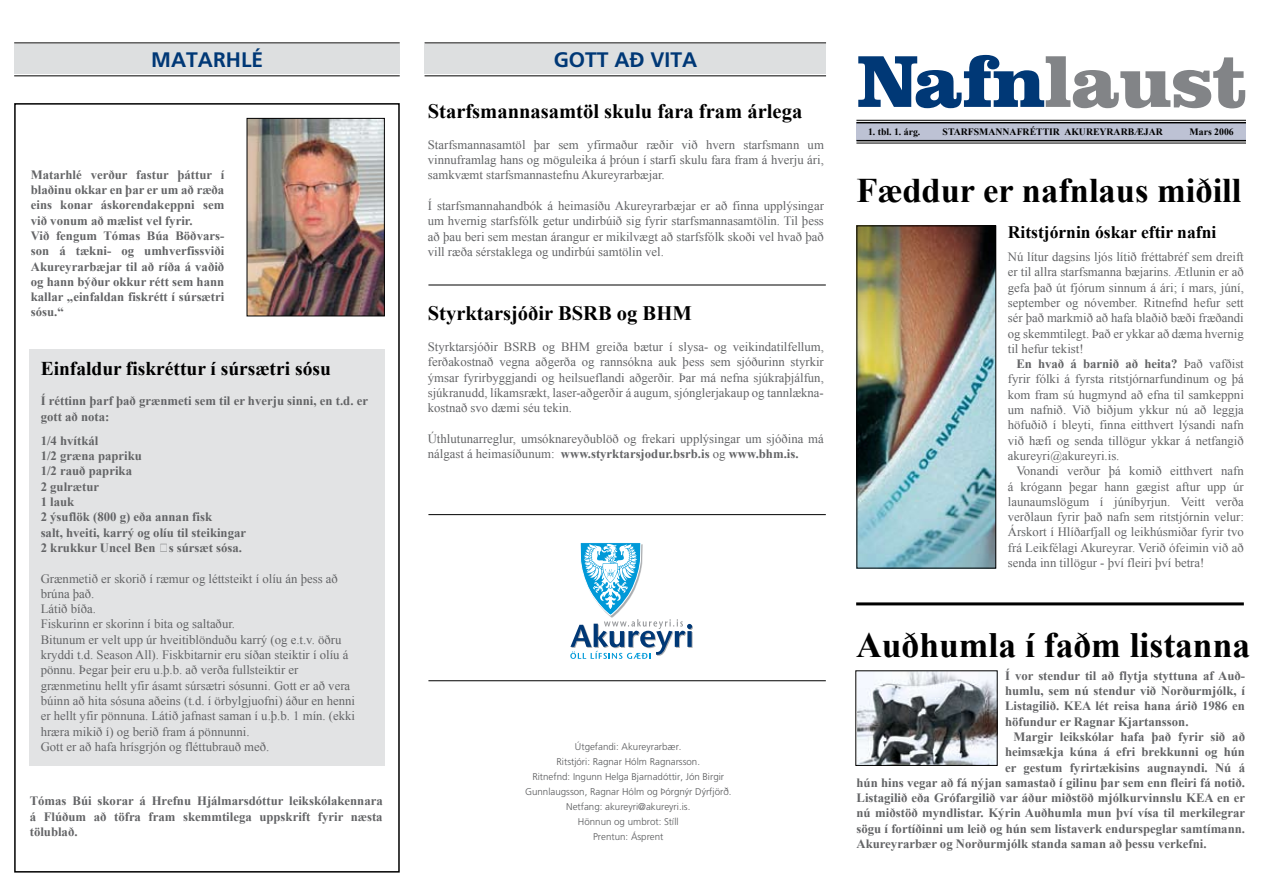
<style>
.page{position:relative;width:1263px;height:893px;background:#fff}
.page>*{position:absolute;margin:0;border:0;box-sizing:border-box;transform-origin:0 0}
.t1{font:700 35.55px "Times New Roman";color:#000}
.t2{font:700 34.5px "Times New Roman";color:#000}
.t3{font:700 21px "Frutiger";color:#003876}
.t4{font:700 20.55px "Times New Roman";color:#000}
.t5{font:700 19.5px "Times New Roman";color:#000}
.t6{font:700 17.55px "Times New Roman";color:#000}
.t7{font:12.75px/15.3px "Times New Roman";color:#636466;text-align:justify}
.t8{font:700 12.75px/15.3px "Times New Roman";color:#636466}
.t9{font:300 9.75px/15px "Frutiger";color:#58595b;text-align:center}
.t10{font:700 9.75px "Times New Roman";color:#000}
.s1{font-weight:700}
</style>
<div class="page">
<img style="left:858px;top:227px;width:136px;height:339px">
<div style="left:856px;top:225px;width:140px;height:343px;border:1px solid #000"></div>
<hr style="left:856px;top:602px;width:388px;height:3px;background:#000">
<hr style="left:428px;top:285px;width:398px;height:1px;background:#000">
<hr style="left:428px;top:514px;width:398px;height:1px;background:#000">
<hr style="left:428px;top:680px;width:398px;height:1px;background:#000">
<div style="left:14px;top:45px;width:386px;height:29px;background:#dddfe0"></div>
<div style="left:425px;top:45px;width:401px;height:29px;background:#dddfe0"></div>
<div style="left:29px;top:349px;width:355px;height:416px;background:#e2e3e4"></div>
<svg style="left:570px;top:543px;width:123px;height:116px"></svg>
<svg style="left:858px;top:55px;width:387px;height:53px"></svg>
<div style="left:856px;top:123px;width:390px;height:18px;background:#bdc2d4"></div>
<hr style="left:856px;top:122px;width:390px;height:1px;background:#000">
<hr style="left:856px;top:120px;width:390px;height:1px;background:#000">
<hr style="left:856px;top:140px;width:390px;height:1px;background:#000">
<hr style="left:856px;top:143px;width:390px;height:1px;background:#000">
<img style="left:857px;top:672px;width:138px;height:92px">
<div style="left:855px;top:670px;width:142px;height:96px;border:1px solid #000"></div>
<div style="left:14px;top:103px;width:386px;height:770px;border:2px solid #000"></div>
<img style="left:249px;top:120px;width:134px;height:194px">
<div style="left:247px;top:118px;width:138px;height:198px;border:1px solid #000"></div>
<hr style="left:424px;top:43px;width:402px;height:1px;background:#000">
<hr style="left:424px;top:75px;width:402px;height:1px;background:#000">
<hr style="left:14px;top:43px;width:386px;height:1px;background:#000">
<hr style="left:14px;top:75px;width:386px;height:1px;background:#000">
<h3 class="t3" style="left:151px;top:48px;width:113px">MATARHLÉ</h3>
<h3 class="t3" style="left:554px;top:48px;width:145px">GOTT AÐ VITA</h3>
<p class="t8" style="left:31px;top:167px;width:195px">Matarhlé verður fastur þáttur í blaðinu okkar en þar er um að ræða eins konar áskorendakeppni sem við vonum að mælist vel fyrir.<br>Við fengum Tómas Búa Böðvars&shy;son á tækni- og umhverfissviði<br>Akureyrarbæjar til að ríða á vaðið og hann býður okkur rétt sem hann kallar „einfaldan fiskrétt í súrsætri sósu.“</p>
<h3 class="t5" style="left:41px;top:357px;width:292px">Einfaldur fiskréttur í súrsætri sósu</h3>
<p class="t8" style="left:41px;top:393px;width:329px">Í réttinn þarf það grænmeti sem til er hverju sinni, en t.d. er gott að nota:</p>
<p class="t8" style="left:41px;top:433px;width:207px">1/4 hvítkál<br>1/2 græna papriku<br>1/2 rauð paprika<br>2 gulrætur<br>1 lauk<br>2 ýsuflök (800 g) eða annan fisk<br>salt, hveiti, karrý og olíu til steikingar<br>2 krukkur Uncel Ben ́s súrsæt sósa.</p>
<p class="t7" style="left:41px;top:570px;width:316px;text-align:left">Grænmetið er skorið í ræmur og léttsteikt í olíu án þess að brúna það.<br>Látið bíða.<br>Fiskurinn er skorinn í bita og saltaður.<br>Bitunum er velt upp úr hveitiblönduðu karrý (og e.t.v. öðru kryddi t.d. Season All). Fiskbitarnir eru síðan steiktir í olíu á pönnu. Þegar þeir eru u.þ.b. að verða fullsteiktir er grænmetinu hellt yfir ásamt súrsætri sósunni. Gott er að vera búinn að hita sósuna aðeins (t.d. í örbylgjuofni) áður en henni er hellt yfir pönnuna. Látið jafnast saman í u.þ.b. 1 mín. (ekki hræra mikið í) og berið fram á pönnunni.<br>Gott er að hafa hrísgrjón og fléttubrauð með.</p>
<p class="t8" style="left:30px;top:793px;width:354px;text-align:justify">Tómas Búi skorar á Hrefnu Hjálmarsdóttur leikskólakennara á Flúðum að töfra fram skemmtilega uppskrift fyrir næsta tölublað.</p>
<h3 class="t4" style="left:428px;top:99px;width:376px">Starfsmannasamtöl skulu fara fram árlega</h3>
<p class="t7" style="left:428px;top:137px;width:398px">Starfsmannasamtöl þar sem yfirmaður ræðir við hvern starfsmann um vinnuframlag hans og möguleika á þróun í starfi skulu fara fram á hverju ári, samkvæmt starfsmannastefnu Akureyrarbæjar.</p>
<p class="t7" style="left:428px;top:198px;width:398px">Í starfsmannahandbók á heimasíðu Akureyrarbæjar er að finna upplýsingar um hvernig starfsfólk getur undirbúið sig fyrir starfsmannasamtölin. Til þess að þau beri sem mestan árangur er mikilvægt að starfsfólk skoði vel hvað það vill ræða sérstaklega og undirbúi samtölin vel.</p>
<h3 class="t4" style="left:428px;top:302px;width:265px">Styrktarsjóðir BSRB og BHM</h3>
<p class="t7" style="left:428px;top:339px;width:398px">Styrktarsjóðir BSRB og BHM greiða bætur í slysa- og veikindatilfellum, ferðakostnað vegna aðgerða og rannsókna auk þess sem sjóðurinn styrkir ýmsar fyrirbyggjandi og heilsueflandi aðgerðir. Þar má nefna sjúkraþjálfun, sjúkranudd, líkamsrækt, laser-aðgerðir á augum, sjónglerjakaup og tannlækna&shy;kostnað svo dæmi séu tekin.</p>
<p class="t7" style="left:428px;top:431px;width:398px">Úthlutunarreglur, umsóknareyðublöð og frekari upplýsingar um sjóðina má nálgast á heimasíðunum: <span class="s1">www.styrktarsjodur.bsrb.is</span> og <span class="s1">www.bhm.is.</span></p>
<p class="t9" style="left:525px;top:739px;width:208px">Útgefandi: Akureyrarbær.<br>Ritstjóri: Ragnar Hólm Ragnarsson.<br>Ritnefnd: Ingunn Helga Bjarnadóttir, Jón Birgir Gunnlaugsson, Ragnar Hólm og Þórgnýr Dýrfjörð.<br>Netfang: akureyri@akureyri.is.<br>Hönnun og umbrot: Stíll<br>Prentun: Ásprent</p>
<p class="t10" style="left:868px;top:126px;width:54px">1. tbl. 1. árg.</p>
<p class="t10" style="left:943px;top:126px;width:222px">STARFSMANNAFRÉTTIR AKUREYRARBÆJAR</p>
<p class="t10" style="left:1189px;top:126px;width:46px">Mars 2006</p>
<h2 class="t2" style="left:856px;top:171px;width:387px">Fæddur er nafnlaus miðill</h2>
<h3 class="t6" style="left:1008px;top:222px;width:210px">Ritstjórnin óskar eftir nafni</h3>
<p class="t7" style="left:1008px;top:249px;width:238px">Nú lítur dagsins ljós lítið fréttabréf sem dreift er til allra starfsmanna bæjarins. Ætlunin er að gefa það út fjórum sinnum á ári; í mars, júní, september og nóvember. Ritnefnd hefur sett sér það markmið að hafa blaðið bæði fræðandi og skemmtilegt. Það er ykkar að dæma hvernig til hefur tekist!</p>
<p class="t7" style="left:1008px;top:356px;width:238px;text-indent:9px"><span class="s1">En hvað á barnið að heita?</span> Það vafðist fyrir fólki á fyrsta ritstjórnarfundinum og þá kom fram sú hugmynd að efna til samkeppni um nafnið. Við biðjum ykkur nú að leggja höfuðið í bleyti, finna eitthvert lýsandi nafn við hæfi og senda tillögur ykkar á netfangið akureyri@akureyri.is.</p>
<p class="t7" style="left:1008px;top:463px;width:238px;text-indent:9px">Vonandi verður þá komið eitthvert nafn á krógann þegar hann gægist aftur upp úr launaumslögum í júníbyrjun. Veitt verða verðlaun fyrir það nafn sem ritstjórnin velur:<br>Árskort í Hlíðarfjall og leikhúsmiðar fyrir tvo frá Leikfélagi Akureyrar. Verið ófeimin við að senda inn tillögur - því fleiri því betra!</p>
<h1 class="t1" style="left:856px;top:624px;width:396px">Auðhumla í faðm listanna</h1>
<p class="t8" style="left:1005px;top:668px;width:242px;text-align:justify">Í vor stendur til að flytja styttuna af Auð&shy;humlu, sem nú stendur við Norðurmjólk, í Listagilið. KEA lét reisa hana árið 1986 en höfundur er Ragnar Kjartansson.</p>
<p class="t8" style="left:1013px;top:729px;width:233px">Margir leikskólar hafa það fyrir sið að</p>
<p class="t8" style="left:1005px;top:744px;width:241px">heimsækja kúna á efri brekkunni og hún</p>
<p class="t8" style="left:1005px;top:759px;width:242px">er gestum fyrirtækisins augnayndi. Nú á</p>
<p class="t8" style="left:856px;top:775px;width:390px">hún hins vegar að fá nýjan samastað í gilinu þar sem enn fleiri fá notið.</p>
<p class="t8" style="left:856px;top:790px;width:390px">Listagilið eða Grófargilið var áður miðstöð mjólkurvinnslu KEA en er</p>
<p class="t8" style="left:856px;top:805px;width:390px">nú miðstöð myndlistar. Kýrin Auðhumla mun því vísa til merkilegrar</p>
<p class="t8" style="left:856px;top:821px;width:390px">sögu í fortíðinni um leið og hún sem listaverk endurspeglar samtímann.</p>
<p class="t8" style="left:856px;top:836px;width:352px">Akureyrarbær og Norðurmjólk standa saman að þessu verkefni.</p>
</div>
